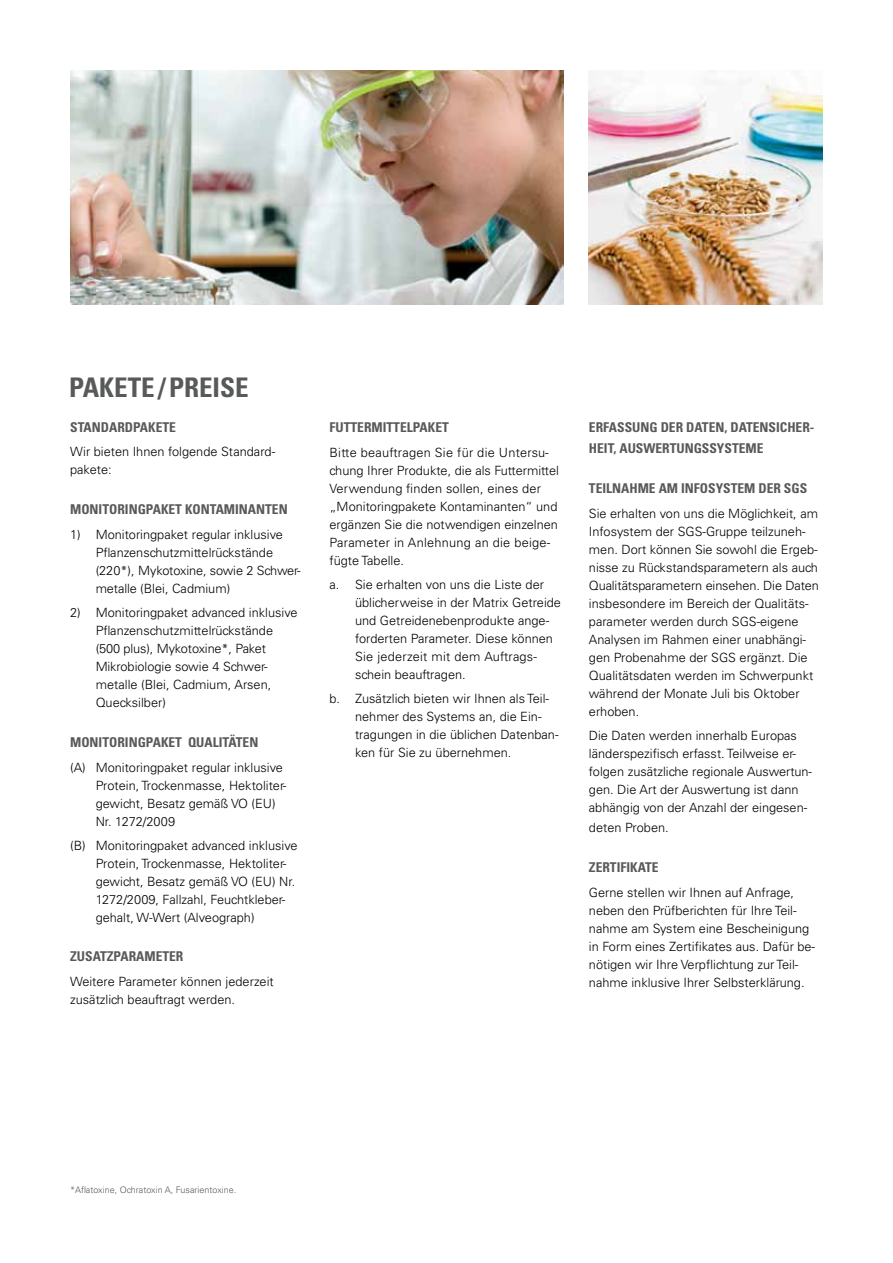
<style>
.page{position:relative;width:893px;height:1263px;background:#fff}
.page>*{position:absolute;margin:0;border:0;box-sizing:border-box;transform-origin:0 0}
.t1{font:700 condensed 27px "Univers LT Std";color:#58595b}
.t2{font:700 condensed 13.5px "Univers LT Std";color:#58595b}
.t3{font:300 12.75px/18px "Univers LT Std";color:#000}
.t4{font:300 9px "Univers LT Std";color:#58595b}
</style>
<div class="page">
<img style="left:589px;top:78px;width:234px;height:226px">
<img style="left:70px;top:70px;width:493px;height:234px">
<h1 class="t1" style="left:69px;top:371px;width:27px">PAKETE</h1>
<h1 class="t1" style="left:158px;top:371px;width:89px">/PREISE</h1>
<p class="t2" style="left:70px;top:419px;width:107px">STANDARDPAKETE</p>
<p class="t3" style="left:70px;top:443px;width:207px">Wir bieten Ihnen folgende Standard&shy;pakete:</p>
<p class="t2" style="left:70px;top:501px;width:219px">MONITORINGPAKET KONTAMINANTEN</p>
<p class="t3" style="left:96px;top:525px;width:206px;text-indent:-26px">1) Monitoringpaket regular inklusive Pflanzenschutzmittelrückstände (220*), Mykotoxine, sowie 2 Schwer&shy;metalle (Blei, Cadmium)</p>
<p class="t3" style="left:96px;top:603px;width:203px;text-indent:-26px">2) Monitoringpaket advanced inklusive<br>Pflanzenschutzmittelrückstände (500 plus), Mykotoxine*, Paket<br>Mikrobiologie sowie 4 Schwer&shy;metalle (Blei, Cadmium, Arsen,<br>Quecksilber)</p>
<p class="t2" style="left:70px;top:734px;width:190px">MONITORINGPAKET QUALITÄTEN</p>
<p class="t3" style="left:96px;top:758px;width:192px;text-indent:-26px">(A) Monitoringpaket regular inklusive<br>Protein, Trockenmasse, Hektoliter&shy;gewicht, Besatz gemäß VO (EU)<br>Nr. 1272/2009</p>
<p class="t3" style="left:96px;top:836px;width:203px;text-indent:-26px">(B) Monitoringpaket advanced inklusive Protein, Trockenmasse, Hektoliter&shy;gewicht, Besatz gemäß VO (EU) Nr.<br>1272/2009, Fallzahl, Feuchtkleber&shy;gehalt, W-Wert (Alveograph)</p>
<p class="t2" style="left:70px;top:948px;width:115px">ZUSATZPARAMETER</p>
<p class="t3" style="left:70px;top:972px;width:205px">Weitere Parameter können jederzeit zusätzlich beauftragt werden.</p>
<p class="t2" style="left:330px;top:419px;width:121px">FUTTERMITTELPAKET</p>
<p class="t3" style="left:330px;top:444px;width:231px">Bitte beauftragen Sie für die Untersu&shy;chung Ihrer Produkte, die als Futtermittel Verwendung finden sollen, eines der „Monitoringpakete Kontaminanten“ und ergänzen Sie die notwendigen einzelnen Parameter in Anlehnung an die beige&shy;fügte Tabelle.</p>
<p class="t3" style="left:355px;top:576px;width:207px;text-indent:-26px">a. Sie erhalten von uns die Liste der üblicherweise in der Matrix Getreide und Getreidenebenprodukte ange&shy;forderten Parameter. Diese können<br>Sie jederzeit mit dem Auftrags&shy;schein beauftragen.</p>
<p class="t3" style="left:355px;top:690px;width:205px;text-indent:-26px">b. Zusätzlich bieten wir Ihnen als Teil&shy;nehmer des Systems an, die Ein&shy;tragungen in die üblichen Datenban&shy;ken für Sie zu übernehmen.</p>
<p class="t2" style="left:589px;top:419px;width:8px">ERFA</p>
<p class="t2" style="left:617px;top:419px;width:52px">SSUNG DER</p>
<p class="t2" style="left:686px;top:419px;width:9px">DATEN</p>
<p class="t2" style="left:724px;top:419px;width:15px">, DATEN</p>
<p class="t2" style="left:769px;top:419px;width:15px">SICHER</p>
<p class="t2" style="left:810px;top:419px;width:6px">-</p>
<p class="t2" style="left:589px;top:440px;width:8px">HEIT</p>
<p class="t2" style="left:613px;top:440px;width:51px">, AU SWERTUN</p>
<p class="t2" style="left:694px;top:440px;width:70px">GSSYSTEME</p>
<p class="t2" style="left:589px;top:480px;width:8px">TEILNAH</p>
<p class="t2" style="left:638px;top:480px;width:51px">ME AM INFO</p>
<p class="t2" style="left:708px;top:480px;width:59px">SYSTE M DER</p>
<p class="t2" style="left:784px;top:480px;width:25px">SGS</p>
<p class="t3" style="left:589px;top:504px;width:231px">Sie erhalten von uns die Möglichkeit, am Infosystem der SGS-Gruppe teilzuneh&shy;men. Dort können Sie sowohl die Ergeb&shy;nisse zu Rückstandsparametern als auch Qualitätsparametern einsehen. Die Daten insbesondere im Bereich der Qualitäts&shy;parameter werden durch SGS-eigene Analysen im Rahmen einer unabhängi&shy;gen Probenahme der SGS ergänzt. Die Qualitätsdaten werden im Schwerpunkt während der Monate Juli bis Oktober erhoben.</p>
<p class="t3" style="left:589px;top:726px;width:225px">Die Daten werden innerhalb Europas länderspezifisch erfasst. Teilweise er&shy;folgen zusätzliche regionale Auswertun&shy;gen. Die Art der Auswertung ist dann abhängig von der Anzahl der eingesen-</p>
<p class="t3" style="left:589px;top:819px;width:81px">deten Proben.</p>
<p class="t2" style="left:589px;top:859px;width:8px">ZERTIFIKATE</p>
<p class="t3" style="left:589px;top:883px;width:228px">Gerne stellen wir Ihnen auf Anfrage, neben den Prüfberichten für Ihre Teil&shy;nahme am System eine Bescheinigung in Form eines Zertifikates aus. Dafür be&shy;nötigen wir Ihre Verpflichtung zur Teil&shy;nahme inklusive Ihrer Selbsterklärung.</p>
<p class="t4" style="left:70px;top:1184px;width:168px">*Aflatoxine, Ochratoxin A, Fusarientoxine.</p>
</div>
